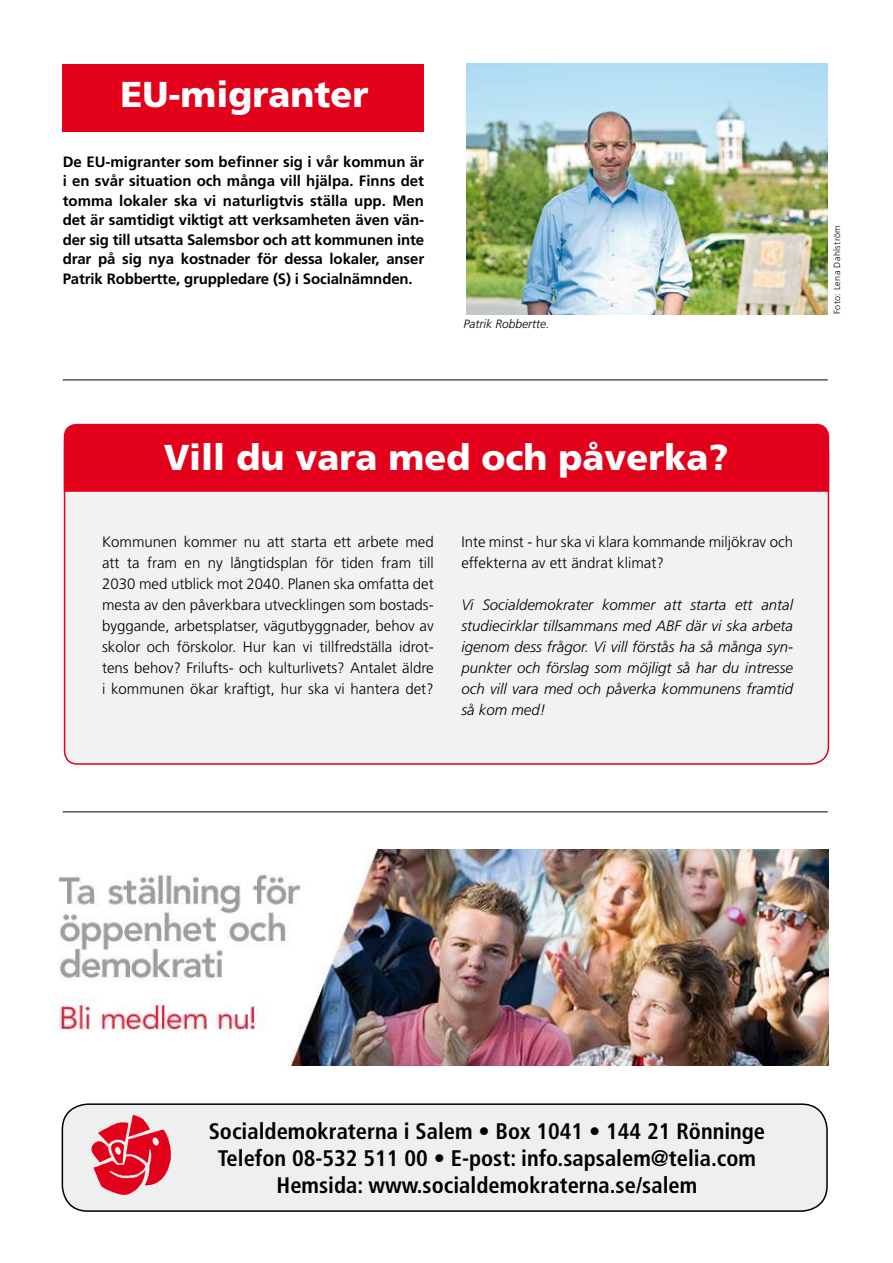
<style>
.page{position:relative;width:893px;height:1263px;background:#fff}
.page>*{position:absolute;margin:0;border:0;box-sizing:border-box;transform-origin:0 0}
.t1{font:900 36px "Frutiger";color:#fff}
.t2{font:700 condensed 22.5px/27px "Frutiger";color:#000;text-align:center}
.t3{font:300 15px/21px "Frutiger";color:#000;text-align:justify}
.t4{font:700 15px/19.5px "Frutiger";letter-spacing:-.01em;color:#000;text-align:justify}
.t5{font:italic 300 15px/21px "Frutiger";color:#000;text-align:justify}
.t6{font:italic 300 12px "Frutiger";color:#000}
.t7{font:300 9px "Frutiger";letter-spacing:.04em;color:#000}
</style>
<div class="page">
<div style="left:63px;top:440px;width:767px;height:325px;background:#f2f2f3"></div>
<div style="left:62px;top:1104px;width:765px;height:107px;background:#eeefef;border-radius:26px"></div>
<div style="left:62px;top:1103px;width:766px;height:109px;border:2px solid #000;border-radius:26px"></div>
<img style="left:91px;top:1114px;width:80px;height:81px">
<img style="left:51px;top:849px;width:778px;height:216px">
<div style="left:64px;top:424px;width:765px;height:68px;background:#e2001a"></div>
<img style="left:466px;top:64px;width:362px;height:251px">
<div style="left:62px;top:64px;width:362px;height:68px;background:#e2001a"></div>
<hr style="left:63px;top:811px;width:765px;height:1px;background:#000">
<hr style="left:63px;top:379px;width:765px;height:1px;background:#000">
<h1 class="t1" style="left:121px;top:73px;width:250px">EU-migranter</h1>
<p class="t4" style="left:63px;top:152px;width:363px">De EU-migranter som befinner sig i vår kommun är i en svår situation och många vill hjälpa. Finns det tomma lokaler ska vi naturligtvis ställa upp. Men det är samtidigt viktigt att verksamheten även vän&shy;der sig till utsatta Salemsbor och att kommunen inte drar på sig nya kostnader för dessa lokaler, anser Patrik Robbertte, gruppledare (S) i Socialnämnden.</p>
<p class="t6" style="left:463px;top:317px;width:88px">Patrik Robbertte.</p>
<p class="t7" style="left:832px;top:314px;width:90px;rotate:-90deg">Foto: Lena Dahlström</p>
<h1 class="t1" style="left:164px;top:435px;width:566px">Vill du vara med och påverka?</h1>
<p class="t3" style="left:102px;top:531px;width:333px">Kommunen kommer nu att starta ett arbete med att ta fram en ny långtidsplan för tiden fram till 2030 med utblick mot 2040. Planen ska omfatta det mesta av den påverkbara utvecklingen som bostads&shy;byggande, arbetsplatser, vägutbyggnader, behov av skolor och förskolor. Hur kan vi tillfredställa idrot&shy;tens behov? Frilufts- och kulturlivets? Antalet äldre i kommunen ökar kraftigt, hur ska vi hantera det?</p>
<p class="t3" style="left:461px;top:531px;width:333px">Inte minst - hur ska vi klara kommande miljökrav och effekterna av ett ändrat klimat?</p>
<p class="t5" style="left:461px;top:594px;width:333px">Vi Socialdemokrater kommer att starta ett antal studiecirklar tillsammans med ABF där vi ska arbeta igenom dess frågor. Vi vill förstås ha så många syn&shy;punkter och förslag som möjligt så har du intresse och vill vara med och påverka kommunens framtid så kom med!</p>
<h2 class="t2" style="left:209px;top:1118px;width:558px">Socialdemokraterna i Salem • Box 1041 • 144 21 Rönninge<br>Telefon 08-532 511 00 • E-post: info.sapsalem@telia.com<br>Hemsida: www.socialdemokraterna.se/salem</h2>
</div>
